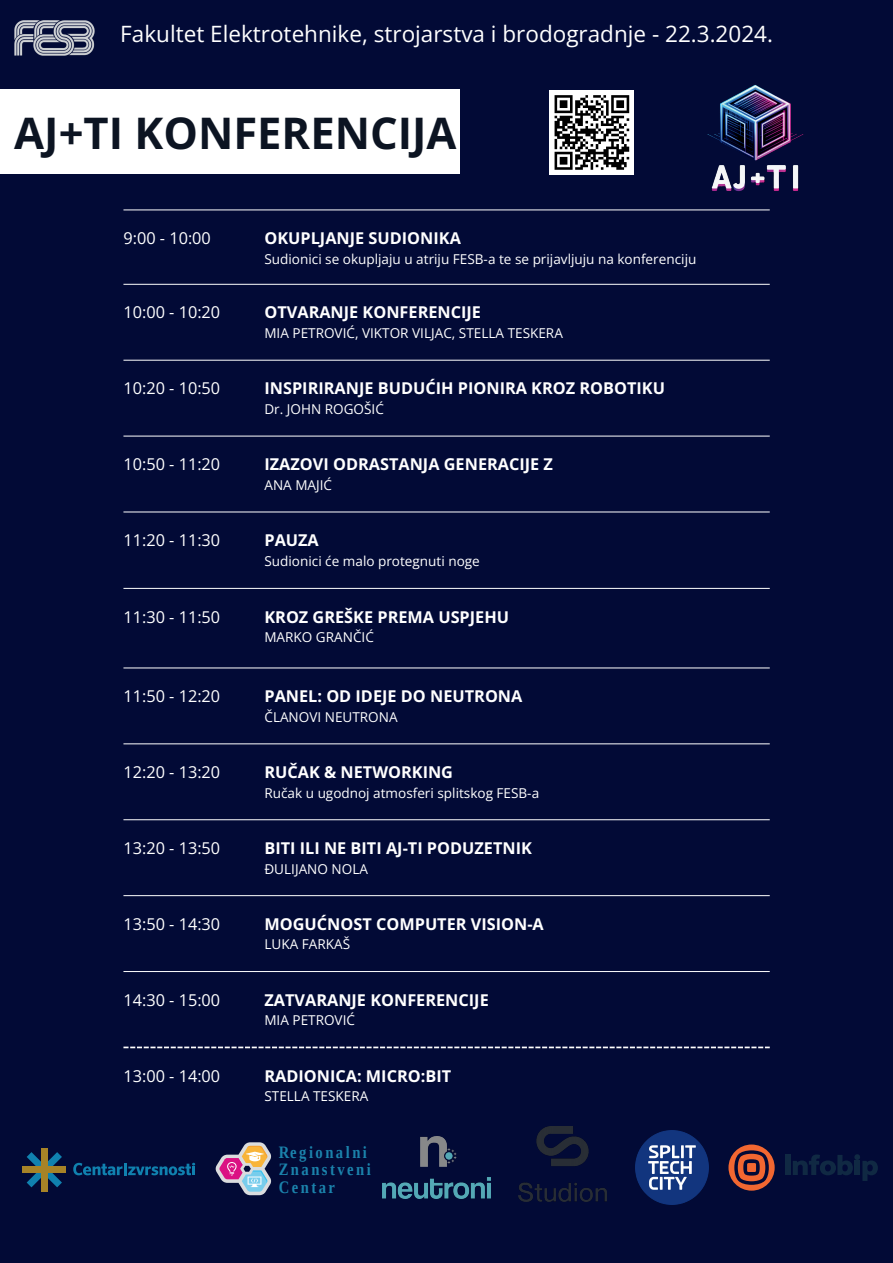
<style>
.page{position:relative;width:893px;height:1263px;background:#020a36}
.page>*{position:absolute;margin:0;border:0;box-sizing:border-box;transform-origin:0 0}
.t1{font:700 43.5px "Open Sans";color:#0c1422}
.t2{font:22.5px "Open Sans";color:#fff}
.t3{font:700 17.4px/17.4px "Liberation Serif";letter-spacing:.17em;color:#1b83ac;scale:.84 1}
.t4{font:700 16.27px "Open Sans";color:#fff}
.t5{font:16.27px "Open Sans";color:#fff}
.t6{font:13.58px "Open Sans";color:#fff}
</style>
<div class="page">
<hr style="left:123px;top:210px;width:646px;height:1px;background:#fff">
<div style="left:0;top:89px;width:460px;height:85px;background:#fff"></div>
<hr style="left:123px;top:284px;width:646px;height:1px;background:#fff">
<hr style="left:123px;top:360px;width:646px;height:1px;background:#fff">
<hr style="left:123px;top:436px;width:646px;height:1px;background:#fff">
<hr style="left:123px;top:512px;width:646px;height:1px;background:#fff">
<hr style="left:123px;top:588px;width:646px;height:1px;background:#fff">
<hr style="left:123px;top:668px;width:646px;height:1px;background:#fff">
<hr style="left:123px;top:743px;width:646px;height:1px;background:#fff">
<hr style="left:123px;top:819px;width:646px;height:1px;background:#fff">
<hr style="left:123px;top:895px;width:646px;height:1px;background:#fff">
<hr style="left:123px;top:971px;width:646px;height:1px;background:#fff">
<svg style="left:123px;top:1046px;width:646px;height:2px"></svg>
<div style="left:549px;top:90px;width:85px;height:85px;background:#fff"></div>
<svg style="left:554px;top:95px;width:76px;height:75px"></svg>
<img style="left:707px;top:85px;width:97px;height:106px">
<svg style="left:73px;top:1163px;width:122px;height:12px"></svg>
<svg style="left:27px;top:1152px;width:35px;height:35px"></svg>
<div style="left:41px;top:1148px;width:7px;height:43px;background:#a78327"></div>
<div style="left:23px;top:1166px;width:43px;height:7px;background:#a78327"></div>
<svg style="left:216px;top:1142px;width:55px;height:53px"></svg>
<img style="left:382px;top:1136px;width:109px;height:62px">
<img style="left:519px;top:1127px;width:87px;height:74px">
<img style="left:635px;top:1131px;width:74px;height:73px">
<img style="left:14px;top:20px;width:81px;height:35px">
<svg style="left:728px;top:1144px;width:46px;height:46px"></svg>
<svg style="left:785px;top:1154px;width:93px;height:27px"></svg>
<h2 class="t2" style="left:120px;top:19px;width:654px">Fakultet Elektrotehnike, strojarstva i brodogradnje - 22.3.2024.</h2>
<h1 class="t1" style="left:14px;top:103px;width:444px">AJ+TI KONFERENCIJA</h1>
<p class="t5" style="left:123px;top:227px;width:89px">9:00 - 10:00</p>
<p class="t4" style="left:264px;top:227px;width:198px">OKUPLJANJE SUDIONIKA</p>
<p class="t6" style="left:264px;top:249px;width:433px">Sudionici se okupljaju u atriju FESB-a te se prijavljuju na konferenciju</p>
<p class="t5" style="left:123px;top:301px;width:98px">10:00 - 10:20</p>
<p class="t4" style="left:264px;top:301px;width:218px">OTVARANJE KONFERENCIJE</p>
<p class="t6" style="left:264px;top:324px;width:300px">MIA PETROVIĆ, VIKTOR VILJAC, STELLA TESKERA</p>
<p class="t5" style="left:123px;top:377px;width:98px">10:20 - 10:50</p>
<p class="t4" style="left:264px;top:377px;width:402px">INSPIRIRANJE BUDUĆIH PIONIRA KROZ ROBOTIKU</p>
<p class="t6" style="left:264px;top:400px;width:121px">Dr. JOHN ROGOŠIĆ</p>
<p class="t5" style="left:123px;top:453px;width:98px">10:50 - 11:20</p>
<p class="t4" style="left:264px;top:453px;width:290px">IZAZOVI ODRASTANJA GENERACIJE Z</p>
<p class="t6" style="left:264px;top:476px;width:69px">ANA MAJIĆ</p>
<p class="t5" style="left:123px;top:529px;width:98px">11:20 - 11:30</p>
<p class="t4" style="left:264px;top:529px;width:56px">PAUZA</p>
<p class="t6" style="left:264px;top:551px;width:217px">Sudionici će malo protegnuti noge</p>
<p class="t5" style="left:123px;top:605px;width:98px">11:30 - 11:50</p>
<p class="t4" style="left:264px;top:605px;width:246px">KROZ GREŠKE PREMA USPJEHU</p>
<p class="t6" style="left:264px;top:628px;width:111px">MARKO GRANČIĆ</p>
<p class="t5" style="left:123px;top:685px;width:98px">11:50 - 12:20</p>
<p class="t4" style="left:264px;top:685px;width:259px">PANEL: OD IDEJE DO NEUTRONA</p>
<p class="t6" style="left:264px;top:707px;width:135px">ČLANOVI NEUTRONA</p>
<p class="t5" style="left:123px;top:761px;width:98px">12:20 - 13:20</p>
<p class="t4" style="left:264px;top:760px;width:190px">RUČAK &amp; NETWORKING</p>
<p class="t6" style="left:264px;top:783px;width:276px">Ručak u ugodnoj atmosferi splitskog FESB-a</p>
<p class="t5" style="left:123px;top:837px;width:98px">13:20 - 13:50</p>
<p class="t4" style="left:264px;top:836px;width:269px">BITI ILI NE BITI AJ-TI PODUZETNIK</p>
<p class="t6" style="left:264px;top:859px;width:105px">ĐULIJANO NOLA</p>
<p class="t5" style="left:123px;top:913px;width:98px">13:50 - 14:30</p>
<p class="t4" style="left:264px;top:912px;width:281px">MOGUĆNOST COMPUTER VISION-A</p>
<p class="t6" style="left:264px;top:935px;width:87px">LUKA FARKAŠ</p>
<p class="t5" style="left:123px;top:988px;width:98px">14:30 - 15:00</p>
<p class="t4" style="left:264px;top:988px;width:226px">ZATVARANJE KONFERENCIJE</p>
<p class="t6" style="left:264px;top:1011px;width:92px">MIA PETROVIĆ</p>
<p class="t5" style="left:123px;top:1064px;width:98px">13:00 - 14:00</p>
<p class="t4" style="left:264px;top:1064px;width:188px">RADIONICA: MICRO:BIT</p>
<p class="t6" style="left:264px;top:1087px;width:105px">STELLA TESKERA</p>
<p class="t3" style="left:279px;top:1143px;width:111px">Regionalni<br>Znanstveni<br>Centar</p>
</div>
